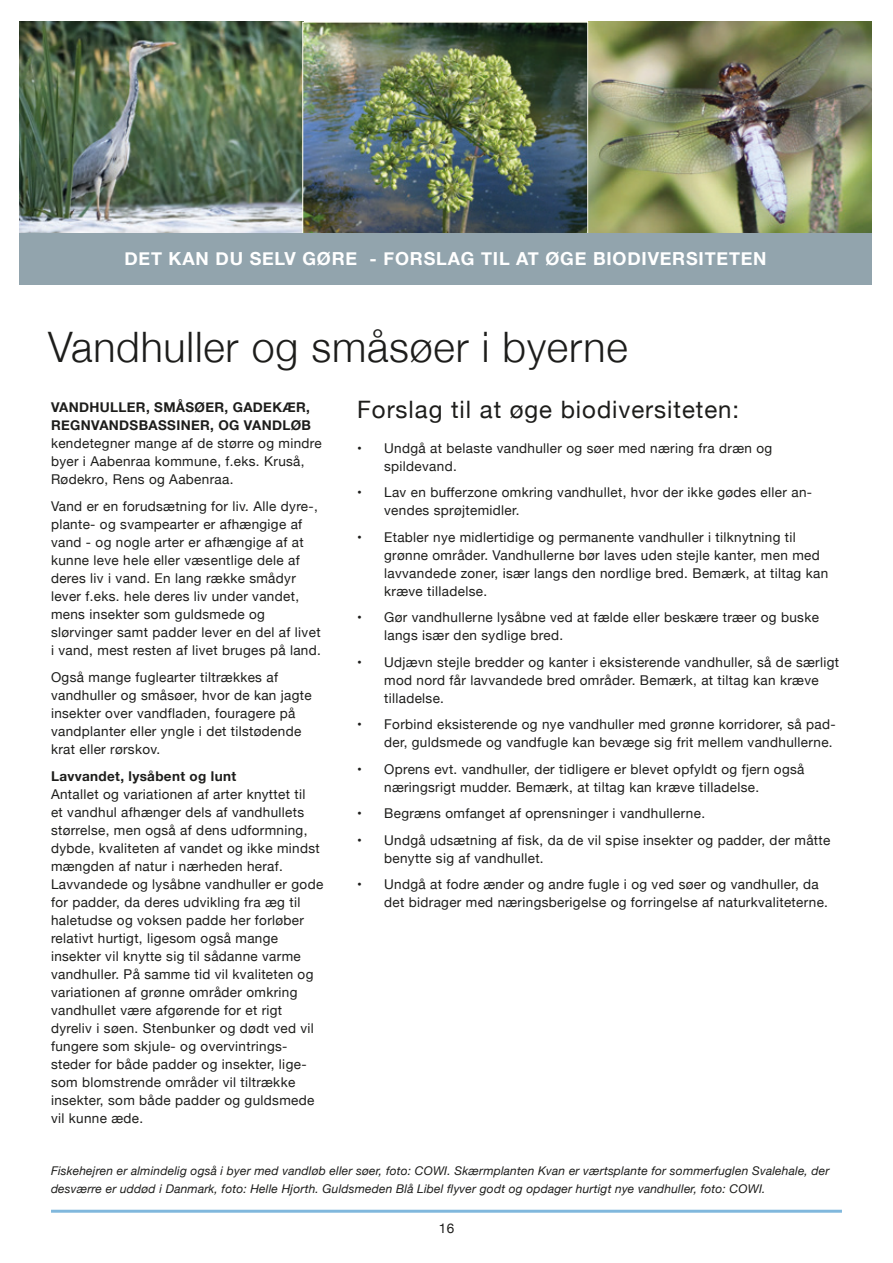
<style>
.page{position:relative;width:893px;height:1263px;background:#fff}
.page>*{position:absolute;margin:0;border:0;box-sizing:border-box;transform-origin:0 0}
.t1{font:300 42px "Helvetica Neue";letter-spacing:.02em;color:#1d1d1b}
.t2{font:24px "Helvetica Neue";letter-spacing:.04em;color:#1d1d1b}
.t3{font:700 18px "Helvetica Neue";letter-spacing:.045em;color:#fff}
.t4{font:13.5px/18px "Helvetica Neue";letter-spacing:.025em;color:#1d1d1b}
.t5{font:700 13.5px "Helvetica Neue";letter-spacing:.025em;color:#1d1d1b}
.t6{font:italic 12px/18px "Helvetica Neue";letter-spacing:.015em;color:#1d1d1b}
.s1{font-weight:700}
</style>
<div class="page">
<hr style="left:51px;top:1210px;width:791px;height:3px;background:#0071bb">
<img style="left:20px;top:22px;width:282px;height:212px">
<img style="left:588px;top:21px;width:284px;height:213px">
<img style="left:302px;top:21px;width:286px;height:213px">
<div style="left:19px;top:234px;width:853px;height:51px;background:#92a4ad"></div>
<h3 class="t3" style="left:124px;top:245px;width:644px">DET KAN DU SELV GØRE - FORSLAG TIL AT ØGE BIODIVERSITETEN</h3>
<p class="t1" style="left:48px;top:313px;width:581px">Vandhuller og småsøer i byerne</p>
<p class="t4" style="left:51px;top:399px;width:272px"><span class="s1">VANDHULLER, SMÅSØER, GADEKÆR, REGNVANDSBASSINER, OG VANDLØB </span>kendetegner mange af de større og mindre byer i Aabenraa kommune, f.eks. Kruså, Rødekro, Rens og Aabenraa.</p>
<p class="t4" style="left:51px;top:498px;width:271px">Vand er en forudsætning for liv. Alle dyre-, plante- og svampearter er afhængige af vand - og nogle arter er afhængige af at kunne leve hele eller væsentlige dele af deres liv i vand. En lang række smådyr lever f.eks. hele deres liv under vandet, mens insekter som guldsmede og slørvinger samt padder lever en del af livet i vand, mest resten af livet bruges på land.</p>
<p class="t4" style="left:51px;top:669px;width:262px">Også mange fuglearter tiltrækkes af vandhuller og småsøer, hvor de kan jagte insekter over vandfladen, fouragere på vandplanter eller yngle i det tilstødende krat eller rørskov.</p>
<p class="t5" style="left:51px;top:766px;width:187px">Lavvandet, lysåbent og lunt</p>
<p class="t4" style="left:51px;top:786px;width:270px">Antallet og variationen af arter knyttet til et vandhul afhænger dels af vandhullets størrelse, men også af dens udformning, dybde, kvaliteten af vandet og ikke mindst mængden af natur i nærheden heraf.</p>
<p class="t4" style="left:51px;top:876px;width:274px">Lavvandede og lysåbne vandhuller er gode for padder, da deres udvikling fra æg til haletudse og voksen padde her forløber relativt hurtigt, ligesom også mange insekter vil knytte sig til sådanne varme vandhuller. På samme tid vil kvaliteten og variationen af grønne områder omkring vandhullet være afgørende for et rigt dyreliv i søen. Stenbunker og dødt ved vil fungere som skjule- og overvintrings&shy;steder for både padder og insekter, lige&shy;som blomstrende områder vil tiltrække insekter, som både padder og guldsmede vil kunne æde.</p>
<p class="t2" style="left:357px;top:392px;width:383px">Forslag til at øge biodiversiteten:</p>
<p class="t4" style="left:384px;top:439px;width:390px;text-indent:-27px">• Undgå at belaste vandhuller og søer med næring fra dræn og spildevand.</p>
<p class="t4" style="left:384px;top:484px;width:429px;text-indent:-27px">• Lav en bufferzone omkring vandhullet, hvor der ikke gødes eller an&shy;vendes sprøjtemidler.</p>
<p class="t4" style="left:384px;top:528px;width:446px;text-indent:-27px">• Etabler nye midlertidige og permanente vandhuller i tilknytning til grønne områder. Vandhullerne bør laves uden stejle kanter, men med lavvandede zoner, især langs den nordlige bred. Bemærk, at tiltag kan kræve tilladelse.</p>
<p class="t4" style="left:384px;top:609px;width:436px;text-indent:-27px">• Gør vandhullerne lysåbne ved at fælde eller beskære træer og buske langs især den sydlige bred.</p>
<p class="t4" style="left:384px;top:654px;width:456px;text-indent:-27px">• Udjævn stejle bredder og kanter i eksisterende vandhuller, så de særligt mod nord får lavvandede bred områder. Bemærk, at tiltag kan kræve tilladelse.</p>
<p class="t4" style="left:357px;top:716px;width:480px;text-align:right">• Forbind eksisterende og nye vandhuller med grønne korridorer, så pad&shy;der, guldsmede og vandfugle kan bevæge sig frit mellem vandhullerne.</p>
<p class="t4" style="left:384px;top:761px;width:422px;text-indent:-27px">• Oprens evt. vandhuller, der tidligere er blevet opfyldt og fjern også næringsrigt mudder. Bemærk, at tiltag kan kræve tilladelse.</p>
<p class="t4" style="left:357px;top:805px;width:349px">• Begræns omfanget af oprensninger i vandhullerne.</p>
<p class="t4" style="left:384px;top:832px;width:448px;text-indent:-27px">• Undgå udsætning af fisk, da de vil spise insekter og padder, der måtte benytte sig af vandhullet.</p>
<p class="t4" style="left:384px;top:876px;width:445px;text-indent:-27px">• Undgå at fodre ænder og andre fugle i og ved søer og vandhuller, da det bidrager med næringsberigelse og forringelse af naturkvaliteterne.</p>
<p class="t6" style="left:51px;top:1162px;width:780px">Fiskehejren er almindelig også i byer med vandløb eller søer, foto: COWI. Skærmplanten Kvan er værtsplante for sommerfuglen Svalehale, der desværre er uddød i Danmark, foto: Helle Hjorth. Guldsmeden Blå Libel flyver godt og opdager hurtigt nye vandhuller, foto: COWI.</p>
<p class="t4" style="left:439px;top:1220px;width:17px">16</p>
</div>
